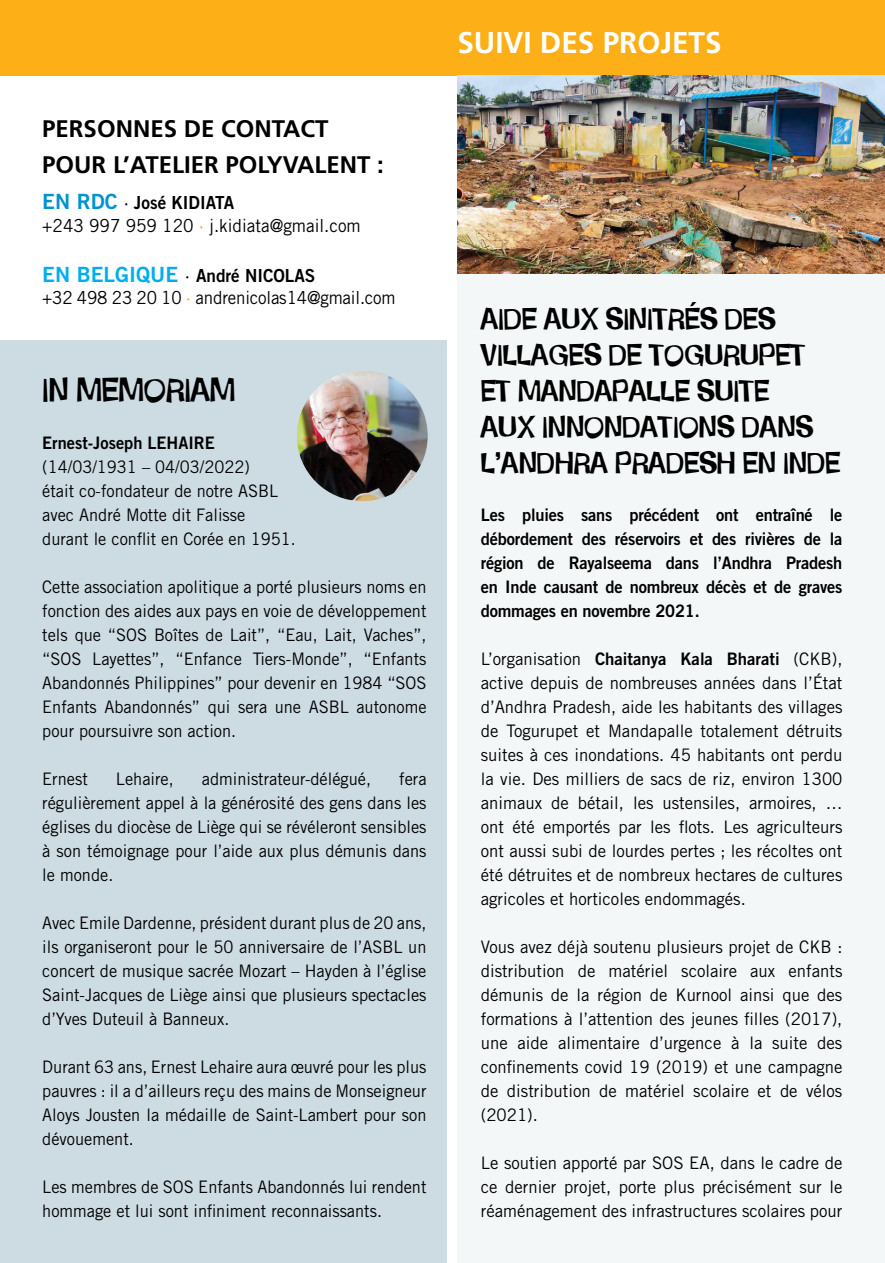
<style>
.page{position:relative;width:885px;height:1263px;background:#fff}
.page>*{position:absolute;margin:0;border:0;box-sizing:border-box;transform-origin:0 0}
.TITRE_MAG{font:31.5px "Schmelvetica";color:#000;scale:.95 1}
.TEXTE_NOIR{font:700 30px "Frutiger";color:#fff}
.TITRE_MAG-2{font:28.5px/36px "Schmelvetica";color:#000;scale:.95 1}
.TITRE_1{font:700 24px "Frutiger";color:#000}
.TITRE_2{font:18px "Trade Gothic Bold Two";color:#000;scale:.95 1}
.texte{font:18px "Trade Gothic";letter-spacing:-.01em;color:#000;scale:.94 1}
.texte-2{font:18px "Trade Gothic";letter-spacing:-.01em;color:#000;scale:.95 1}
.texte-3{font:17.25px/24px "Trade Gothic";color:#000;text-align:justify;scale:.95 1}
.TEXTE_NOIR-2{font:17.25px/24px "Trade Gothic";color:#000;text-align:justify}
.TEXTE_NOIR-3{font:17.25px/24px "Trade Gothic Bold Two";letter-spacing:-.01em;color:#000;text-align:justify;scale:.95 1}
.texte-4{font:17.25px "Trade Gothic Bold Two";color:#000;scale:.95 1}
.s1{font-size:21px;color:#0093d0}
.s2{font-family:"Trade Gothic"}
.s3{color:#fcaf17}
.s4{font-size:21px;color:#00aeef}
.s5{font-family:"Trade Gothic Bold Two"}
</style>
<div class="page">
<div style="left:0;top:340px;width:446px;height:923px;background:#cddbe3"></div>
<div style="left:457px;top:83px;width:427px;height:1180px;background:#f4f7f8"></div>
<div style="left:0;top:0;width:884px;height:75px;background:#fcaf17"></div>
<img style="left:457px;top:75px;width:427px;height:199px">
<img style="left:297px;top:371px;width:130px;height:130px">
<p class="TITRE_1" style="left:42px;top:115px;width:288px">PERSONNES DE CONTACT</p>
<p class="TITRE_1" style="left:42px;top:151px;width:343px">POUR L’ATELIER POLYVALENT :</p>
<p class="TITRE_2" style="left:42px;top:191px;width:203px"><span class="s1">EN RDC</span> <span class="s2">·</span> José KIDIATA</p>
<p class="texte-2" style="left:42px;top:214px;width:337px">+243 997 959 120 <span class="s3">·</span> j.kidiata@gmail.com</p>
<p class="TITRE_2" style="left:42px;top:264px;width:289px"><span class="s4">EN BELGIQUE</span> <span class="s2">·</span> André NICOLAS</p>
<p class="texte" style="left:42px;top:287px;width:377px">+32 498 23 20 10 <span class="s3">·</span> andrenicolas14@gmail.com</p>
<p class="TITRE_MAG" style="left:42px;top:368px;width:205px">IN MEMORIAM</p>
<p class="texte-4" style="left:42px;top:432px;width:183px">Ernest-Joseph LEHAIRE</p>
<p class="texte-3" style="left:42px;top:455px;width:220px">(14/03/1931 – 04/03/2022)</p>
<p class="texte-3" style="left:42px;top:479px;width:250px">était co-fondateur de notre ASBL</p>
<p class="texte-3" style="left:42px;top:503px;width:215px">avec André Motte dit Falisse</p>
<p class="texte-3" style="left:42px;top:527px;width:268px">durant le conflit en Corée en 1951.</p>
<p class="texte-3" style="left:42px;top:575px;width:406px">Cette association apolitique a porté plusieurs noms en fonction des aides aux pays en voie de développement tels que “SOS Boîtes de Lait”, “Eau, Lait, Vaches”, “SOS Layettes”, “Enfance Tiers-Monde”, “Enfants Abandonnés Philippines” pour devenir en 1984 “SOS Enfants Abandonnés” qui sera une ASBL autonome pour poursuivre son action.</p>
<p class="texte-3" style="left:42px;top:767px;width:49px">Ernest</p>
<p class="texte-3" style="left:116px;top:767px;width:62px">Lehaire,</p>
<p class="texte-3" style="left:202px;top:767px;width:180px">administrateur-délégué,</p>
<p class="texte-3" style="left:42px;top:767px;width:406px;text-indent:357px">fera régulièrement appel à la générosité des gens dans les églises du diocèse de Liège qui se révéleront sensibles à son témoignage pour l’aide aux plus démunis dans le monde.</p>
<p class="texte-3" style="left:42px;top:911px;width:406px">Avec Emile Dardenne, président durant plus de 20 ans, ils organiseront pour le 50 anniversaire de l’ASBL un concert de musique sacrée Mozart – Hayden à l’église Saint-Jacques de Liège ainsi que plusieurs spectacles d’Yves Duteuil à Banneux.</p>
<p class="texte-3" style="left:42px;top:1055px;width:406px">Durant 63 ans, Ernest Lehaire aura œuvré pour les plus pauvres : il a d’ailleurs reçu des mains de Monseigneur Aloys Jousten la médaille de Saint-Lambert pour son dévouement.</p>
<p class="texte-3" style="left:42px;top:1175px;width:406px">Les membres de SOS Enfants Abandonnés lui rendent hommage et lui sont infiniment reconnaissants.</p>
<p class="TEXTE_NOIR" style="left:457px;top:25px;width:266px">SUIVI DES PROJETS</p>
<p class="TITRE_MAG-2" style="left:480px;top:301px;width:380px">AIDE AUX SINITRÉS DES<br>VILLAGES DE TOGURUPET<br>ET MANDAPALLE SUITE<br>AUX INNONDATIONS DANS<br>L’ANDHRA PRADESH EN INDE</p>
<p class="TEXTE_NOIR-3" style="left:480px;top:503px;width:382px">Les pluies sans précédent ont entraîné le débordement des réservoirs et des rivières de la région de Rayalseema dans l’Andhra Pradesh en Inde causant de nombreux décès et de graves dommages en novembre 2021.</p>
<p class="TEXTE_NOIR-2" style="left:480px;top:647px;width:363px">L’organisation <span class="s5">Chaitanya Kala Bharati</span> (CKB), active depuis de nombreuses années dans l’État d’Andhra Pradesh, aide les habitants des villages de Togurupet et Mandapalle totalement détruits suites à ces inondations. 45 habitants ont perdu la vie. Des milliers de sacs de riz, environ 1300 animaux de bétail, les ustensiles, armoires, … ont été emportés par les flots. Les agriculteurs ont aussi subi de lourdes pertes ; les récoltes ont été détruites et de nombreux hectares de cultures agricoles et horticoles endommagés.</p>
<p class="TEXTE_NOIR-2" style="left:480px;top:935px;width:363px">Vous avez déjà soutenu plusieurs projet de CKB : distribution de matériel scolaire aux enfants démunis de la région de Kurnool ainsi que des formations à l’attention des jeunes filles (2017), une aide alimentaire d’urgence à la suite des confinements covid 19 (2019) et une campagne de distribution de matériel scolaire et de vélos (2021).</p>
<p class="TEXTE_NOIR-2" style="left:480px;top:1151px;width:363px">Le soutien apporté par SOS EA, dans le cadre de ce dernier projet, porte plus précisément sur le réaménagement des infrastructures scolaires pour</p>
</div>
